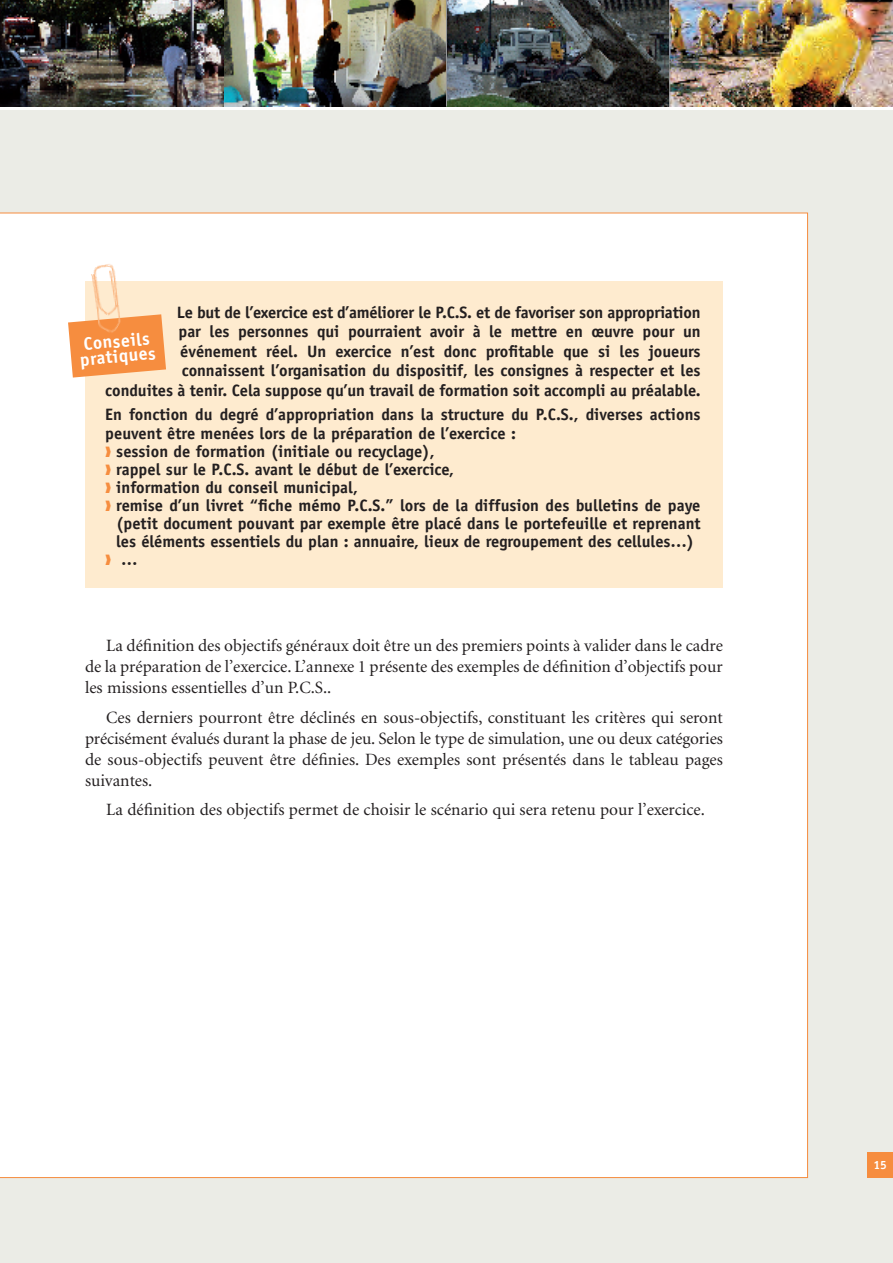
<style>
.page{position:relative;width:893px;height:1263px;background:#fff}
.page>*{position:absolute;margin:0;border:0;box-sizing:border-box;transform-origin:0 0}
.t1{font:700 18px/15px "Officina Sans";color:#fff}
.t2{font:17.25px/21px "Minion";color:#231f20;text-align:justify}
.t3{font:700 16.5px/19.5px "Officina Sans";letter-spacing:-.005em;color:#231f20;text-align:right}
.t4{font:700 12px "Officina Sans";color:#fff}
.s1{color:#f68d3f}
</style>
<div class="page">
<div style="left:0;top:111px;width:893px;height:1152px;background:#ebece6"></div>
<img style="left:224px;top:0;width:222px;height:106px">
<img style="left:447px;top:0;width:222px;height:106px">
<img style="left:670px;top:0;width:223px;height:106px">
<hr style="left:223px;top:0;width:1px;height:106px;background:#939598">
<hr style="left:446px;top:0;width:1px;height:106px;background:#939598">
<hr style="left:669px;top:0;width:1px;height:106px;background:#939598">
<div style="left:867px;top:1152px;width:26px;height:26px;background:#f68d3f"></div>
<img style="left:0;top:0;width:223px;height:106px">
<div style="left:0;top:213px;width:808px;height:965px;background:#fff"></div>
<div style="left:85px;top:282px;width:638px;height:306px;background:#feebcf"></div>
<svg style="left:68px;top:314px;width:98px;height:64px;background:#f79e5a"></svg>
<img style="left:86px;top:258px;width:41px;height:82px">
<p class="t3" style="left:105px;top:304px;width:597px">Le but de l’exercice est d’améliorer le P.C.S. et de favoriser son appropriation<br>par les personnes qui pourraient avoir à le mettre en œuvre pour un événement réel. Un exercice n’est donc profitable que si les joueurs connaissent l’organisation du dispositif, les consignes à respecter et les<br>conduites à tenir. Cela suppose qu’un travail de formation soit accompli au préalable.</p>
<p class="t3" style="left:105px;top:406px;width:597px;text-align:left">En fonction du degré d’appropriation dans la structure du P.C.S., diverses actions peuvent être menées lors de la préparation de l’exercice :</p>
<p class="t3" style="left:105px;top:443px;width:331px"><span class="s1">❱</span> session de formation (initiale ou recyclage),</p>
<p class="t3" style="left:105px;top:461px;width:350px"><span class="s1">❱</span> rappel sur le P.C.S. avant le début de l’exercice,</p>
<p class="t3" style="left:105px;top:479px;width:254px"><span class="s1">❱</span> information du conseil municipal,</p>
<p class="t3" style="left:105px;top:497px;width:597px"><span class="s1">❱</span> remise d’un livret “fiche mémo P.C.S.” lors de la diffusion des bulletins de paye</p>
<p class="t3" style="left:116px;top:515px;width:586px">(petit document pouvant par exemple être placé dans le portefeuille et reprenant</p>
<p class="t3" style="left:116px;top:533px;width:580px">les éléments essentiels du plan : annuaire, lieux de regroupement des cellules…)</p>
<p class="t3" style="left:105px;top:551px;width:34px"><span class="s1">❱</span> …</p>
<p class="t1" style="left:78px;top:338px;width:77px;rotate:-5deg">Conseils pratiques</p>
<p class="t2" style="left:85px;top:637px;width:639px;text-indent:21px">La définition des objectifs généraux doit être un des premiers points à valider dans le cadre de la préparation de l’exercice. L’annexe 1 présente des exemples de définition d’objectifs pour les missions essentielles d’un P.C.S..</p>
<p class="t2" style="left:85px;top:708px;width:639px;text-indent:21px">Ces derniers pourront être déclinés en sous-objectifs, constituant les critères qui seront précisément évalués durant la phase de jeu. Selon le type de simulation, une ou deux catégories de sous-objectifs peuvent être définies. Des exemples sont présentés dans le tableau pages suivantes.</p>
<p class="t2" style="left:106px;top:801px;width:600px">La définition des objectifs permet de choisir le scénario qui sera retenu pour l’exercice.</p>
<p class="t4" style="left:873px;top:1160px;width:15px">15</p>
</div>
